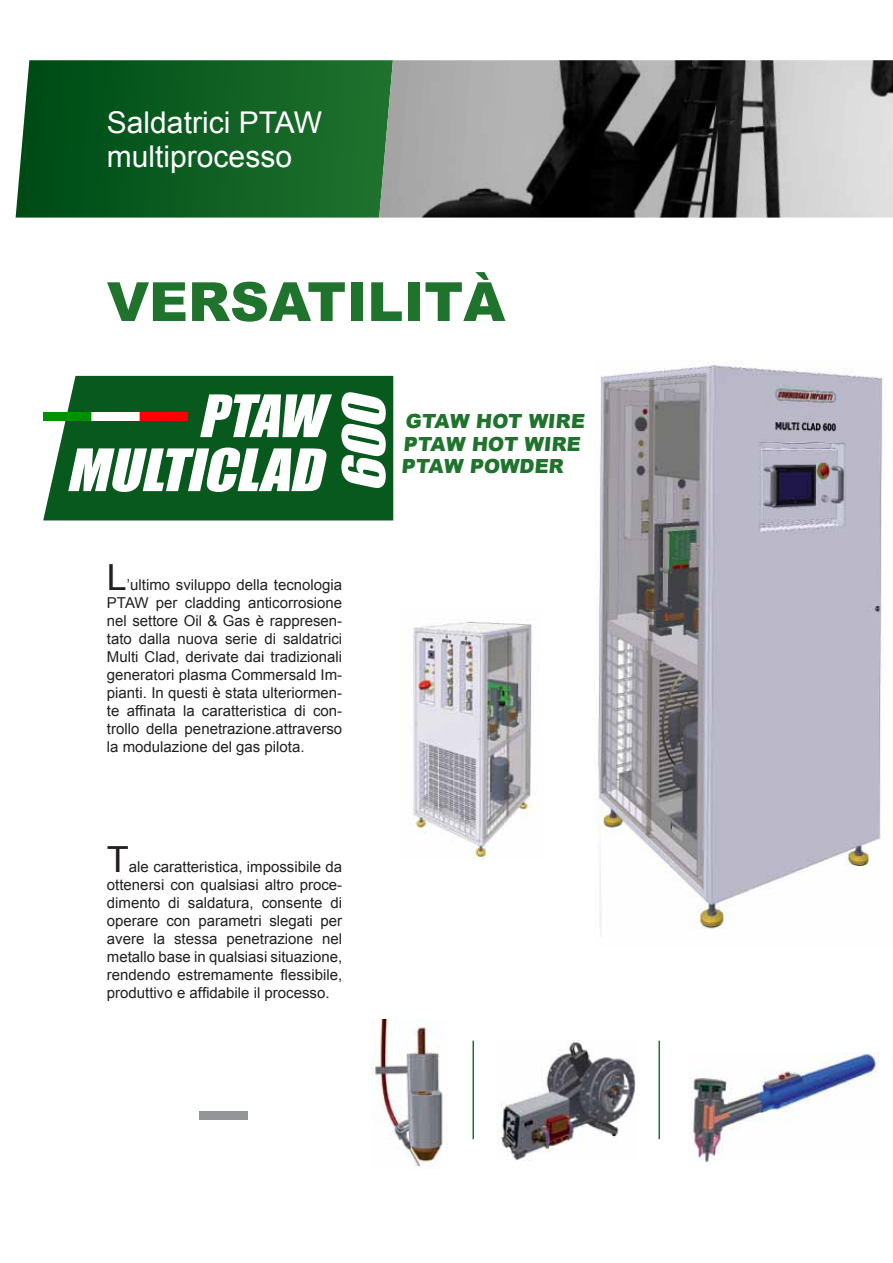
<style>
.page{position:relative;width:893px;height:1263px;background:#fff}
.page>*{position:absolute;margin:0;border:0;box-sizing:border-box;transform-origin:0 0}
.t1{font:italic 54px/54px "Impact";color:#fff;text-align:right;scale:1.04 1}
.t2{font:900 54px "Arial";color:#1f732d}
.t3{font:italic 54px "Impact";color:#fff;scale:1.09 1}
.t4{font:36px "Arial";color:#231f20}
.t5{font:30px/34.5px "Arial";color:#fff}
.t6{font:900 19.5px/22.5px "Arial";color:#1f732d}
.t7{font:15px/18px "Arial";color:#231f20;text-align:justify}
</style>
<div class="page">
<svg style="left:16px;top:60px;width:363px;height:158px;background:#126126"></svg>
<img style="left:379px;top:60px;width:514px;height:158px">
<img style="left:598px;top:361px;width:285px;height:568px">
<img style="left:690px;top:1053px;width:189px;height:108px">
<img style="left:498px;top:1040px;width:138px;height:120px">
<img style="left:412px;top:620px;width:127px;height:238px">
<img style="left:372px;top:1020px;width:76px;height:147px">
<hr style="left:658px;top:1040px;width:2px;height:99px;background:#1f732d">
<hr style="left:472px;top:1040px;width:2px;height:99px;background:#1f732d">
<div style="left:43px;top:376px;width:350px;height:144px;background:#08591e"></div>
<img style="left:43px;top:412px;width:144px;height:8px">
<div style="left:199px;top:1111px;width:49px;height:8px;background:#939598"></div>
<h3 class="t5" style="left:107px;top:105px;width:187px">Saldatrici Ptaw multiprocesso</h3>
<h1 class="t2" style="left:107px;top:262px;width:37px">VERSATILIT</h1>
<h1 class="t2" style="left:463px;top:262px;width:44px">À</h1>
<h1 class="t1" style="left:66px;top:387px;width:265px">PTAW<br>MULTICLAD</h1>
<h1 class="t3" style="left:322px;top:492px;width:104px;rotate:-90deg">600</h1>
<h3 class="t6" style="left:401px;top:409px;width:187px">GTAW HOT WIRE<br>PTAW HOT WIRE<br>PTAW POWDER</h3>
<h2 class="t4" style="left:107px;top:554px;width:18px">L</h2>
<p class="t7" style="left:107px;top:576px;width:237px;text-indent:20px">’ultimo sviluppo della tecnologia PTAW per cladding anticorrosione nel settore Oil &amp; Gas è rappresen&shy;tato dalla nuova serie di saldatrici Multi Clad, derivate dai tradizionali generatori plasma Commersald Im&shy;pianti. In questi è stata ulteriormen&shy;te affinata la caratteristica di con&shy;trollo della penetrazione.attraverso la modulazione del gas pilota.</p>
<h2 class="t4" style="left:107px;top:835px;width:23px">T</h2>
<p class="t7" style="left:107px;top:857px;width:237px;text-indent:22px">ale caratteristica, impossibile da ottenersi con qualsiasi altro proce&shy;dimento di saldatura, consente di operare con parametri slegati per avere la stessa penetrazione nel metallo base in qualsiasi situazione, rendendo estremamente flessibile, produttivo e affidabile il processo.</p>
</div>
